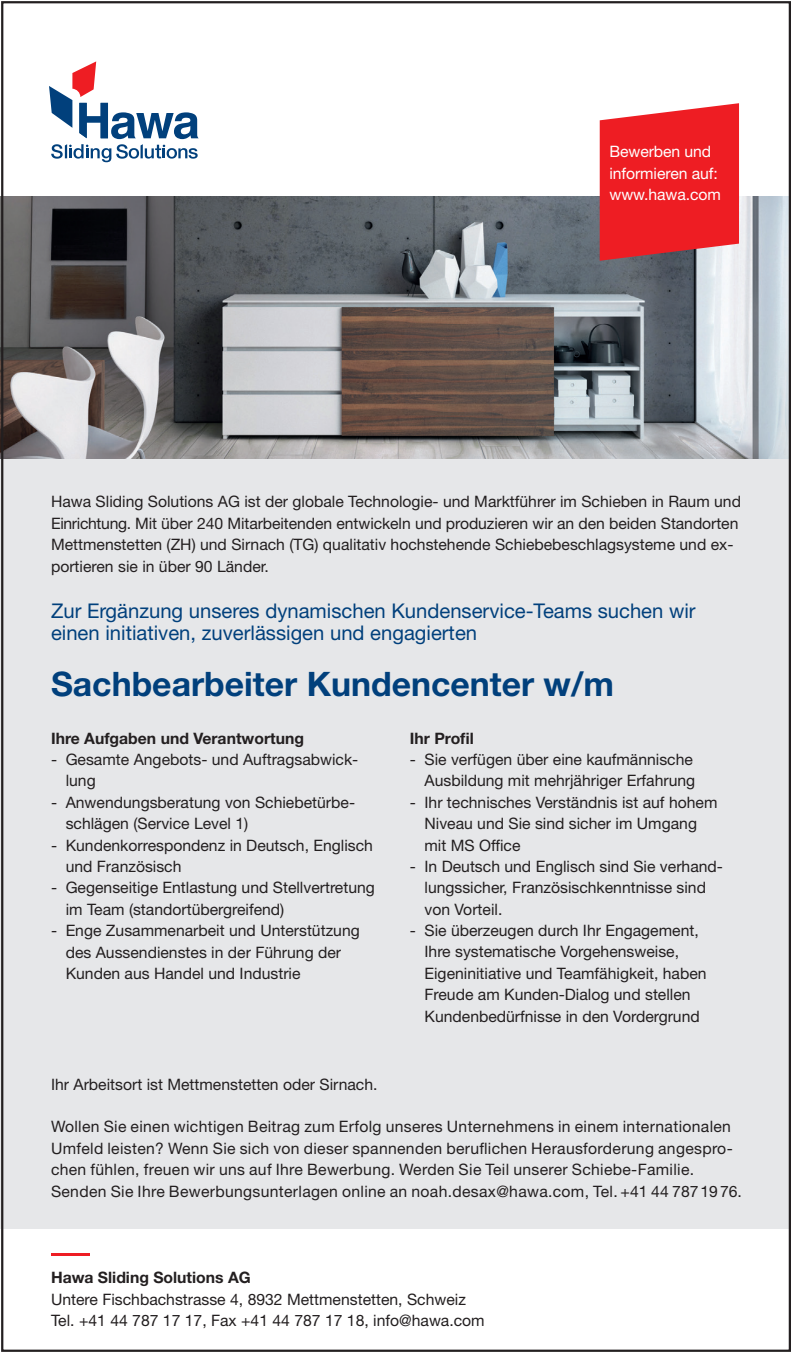
<style>
.page{position:relative;width:791px;height:1353px;background:#fff}
.page>*{position:absolute;margin:0;border:0;box-sizing:border-box;transform-origin:0 0}
.t1{font:700 33.75px "Helvetica Neue LT Std";color:#01407c}
.t2{font:20.25px/22.5px "Helvetica Neue LT Std";color:#01407c}
.t3{font:15.75px/21.4px "Helvetica Neue LT Std";color:#231f20}
.t4{font:15.75px/21.4px "Helvetica Neue LT Std";letter-spacing:.02em;color:#231f20}
.t5{font:700 15.75px "Helvetica Neue LT Std";color:#231f20}
.t6{font:15.75px/21.4px "Helvetica Neue LT Std";letter-spacing:-.005em;color:#fff}
</style>
<div class="page">
<div style="left:0;top:441px;width:791px;height:787px;background:#e6e7e9"></div>
<img style="left:0;top:197px;width:788px;height:262px">
<hr style="left:51px;top:1252px;width:38px;height:3px;background:#ee1d23">
<svg style="left:49px;top:61px;width:150px;height:101px"></svg>
<svg style="left:600px;top:103px;width:139px;height:158px;background:#ea3136"></svg>
<p class="t6" style="left:609px;top:141px;width:113px">Bewerben und informieren auf: www.hawa.com</p>
<p class="t3" style="left:51px;top:491px;width:691px">Hawa Sliding Solutions AG ist der globale Technologie- und Marktführer im Schieben in Raum und Einrichtung. Mit über 240 Mitarbeitenden entwickeln und produzieren wir an den beiden Standorten Mettmenstetten (ZH) und Sirnach (TG) qualitativ hochstehende Schiebebeschlagsysteme und ex&shy;portieren sie in über 90 Länder.</p>
<p class="t2" style="left:51px;top:598px;width:646px">Zur Ergänzung unseres dynamischen Kundenservice-Teams suchen wir einen initiativen, zuverlässigen und engagierten</p>
<h1 class="t1" style="left:51px;top:663px;width:565px">Sachbearbeiter Kundencenter w/m</h1>
<p class="t5" style="left:51px;top:728px;width:254px">Ihre Aufgaben und Verantwortung</p>
<p class="t3" style="left:66px;top:748px;width:294px;text-indent:-15px">- Gesamte Angebots- und Auftragsabwick&shy;lung</p>
<p class="t3" style="left:66px;top:791px;width:291px;text-indent:-15px">- Anwendungsberatung von Schiebetürbe&shy;schlägen (Service Level 1)</p>
<p class="t3" style="left:66px;top:834px;width:309px;text-indent:-15px">- Kundenkorrespondenz in Deutsch, Englisch und Französisch</p>
<p class="t3" style="left:66px;top:876px;width:311px;text-indent:-15px">- Gegenseitige Entlastung und Stellvertretung im Team (standortübergreifend)</p>
<p class="t3" style="left:66px;top:919px;width:296px;text-indent:-15px">- Enge Zusammenarbeit und Unterstützung des Aussendienstes in der Führung der<br>Kunden aus Handel und Industrie</p>
<p class="t5" style="left:410px;top:728px;width:66px">Ihr Profil</p>
<p class="t3" style="left:410px;top:748px;width:287px;text-align:right">- Sie verfügen über eine kaufmännische<br>Ausbildung mit mehrjähriger Erfahrung</p>
<p class="t3" style="left:424px;top:791px;width:294px;text-indent:-15px">- Ihr technisches Verständnis ist auf hohem<br>Niveau und Sie sind sicher im Umgang mit MS Office</p>
<p class="t3" style="left:424px;top:855px;width:300px;text-indent:-15px">- In Deutsch und Englisch sind Sie verhand&shy;lungssicher, Französischkenntnisse sind von Vorteil.</p>
<p class="t3" style="left:424px;top:919px;width:284px;text-indent:-15px">- Sie überzeugen durch Ihr Engagement, Ihre systematische Vorgehensweise, Eigeninitiative und Teamfähigkeit, haben Freude am Kunden-Dialog und stellen Kundenbedürfnisse in den Vordergrund</p>
<p class="t3" style="left:51px;top:1072px;width:328px">Ihr Arbeitsort ist Mettmenstetten oder Sirnach.</p>
<p class="t4" style="left:51px;top:1115px;width:692px">Wollen Sie einen wichtigen Beitrag zum Erfolg unseres Unternehmens in einem internationalen Umfeld leisten? Wenn Sie sich von dieser spannenden beruflichen Herausforderung angespro&shy;chen fühlen, freuen wir uns auf Ihre Bewerbung. Werden Sie Teil unserer Schiebe-Familie.<br>Senden Sie Ihre Bewerbungsunterlagen online an noah.desax@hawa.com, Tel. +41 44 7871976.</p>
<p class="t5" style="left:51px;top:1267px;width:201px">Hawa Sliding Solutions AG</p>
<p class="t3" style="left:51px;top:1287px;width:435px">Untere Fischbachstrasse 4, 8932 Mettmenstetten, Schweiz<br>Tel. +41 44 787 17 17, Fax +41 44 787 17 18, info@hawa.com</p>
</div>
